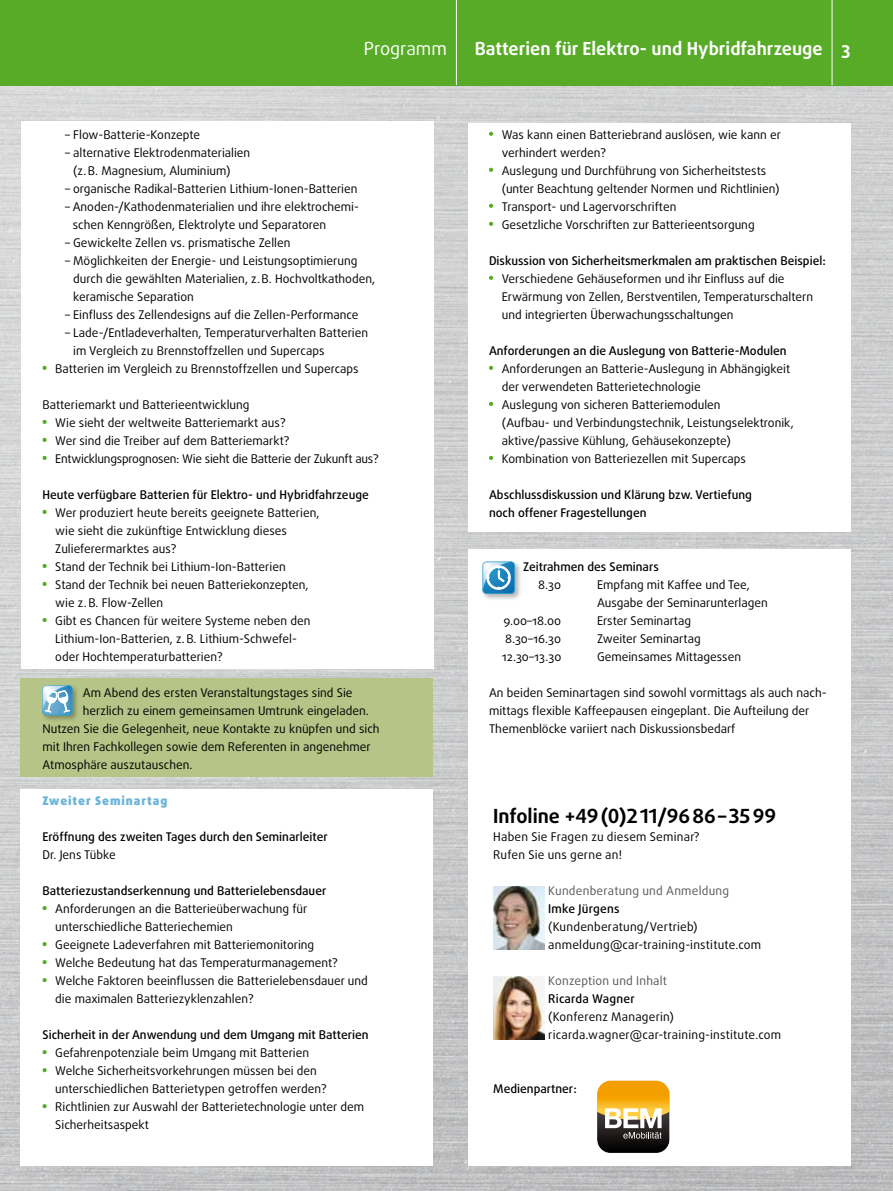
<style>
.page{position:relative;width:893px;height:1191px;background:#fff}
.page>*{position:absolute;margin:0;border:0;box-sizing:border-box;transform-origin:0 0}
.t1{font:700 19.5px "Daxline Pro";color:#000}
.t2{font:700 18px "Daxline OT";color:#fff}
.t3{font:18px "Daxline OT";color:#fff}
.t4{font:12px/18px "Daxline OT";color:#000}
.t5{font:500 12px/18px "Daxline OT";color:#000}
.t6{font:12px/18px "Daxline Pro";letter-spacing:.015em;color:#000}
.t7{font:12px "Daxline Pro";letter-spacing:.02em;color:#58585a}
.t8{font:900 12px "Daxline OT";letter-spacing:.08em;color:#6cb5da}
.t9{font:500 12px "Daxline Pro";letter-spacing:.015em;color:#000}
</style>
<div class="page">
<img style="left:0;top:85px;width:893px;height:1106px">
<div style="left:468px;top:549px;width:382px;height:616px;background:#fff"></div>
<div style="left:0;top:0;width:893px;height:85px;background:#57ab27"></div>
<hr style="left:456px;top:0;width:1px;height:85px;background:#fff">
<hr style="left:832px;top:0;width:1px;height:85px;background:#fff">
<img style="left:493px;top:887px;width:51px;height:62px">
<img style="left:493px;top:976px;width:51px;height:63px">
<div style="left:21px;top:121px;width:413px;height:548px;background:#fff"></div>
<div style="left:468px;top:123px;width:382px;height:409px;background:#fff"></div>
<svg style="left:489px;top:132px;width:4px;height:4px"></svg>
<svg style="left:489px;top:168px;width:4px;height:4px"></svg>
<svg style="left:489px;top:204px;width:4px;height:4px"></svg>
<svg style="left:489px;top:222px;width:4px;height:4px"></svg>
<svg style="left:489px;top:276px;width:4px;height:4px"></svg>
<svg style="left:489px;top:366px;width:4px;height:4px"></svg>
<svg style="left:489px;top:402px;width:4px;height:4px"></svg>
<svg style="left:489px;top:456px;width:4px;height:4px"></svg>
<div style="left:20px;top:789px;width:413px;height:376px;background:#fff"></div>
<div style="left:20px;top:678px;width:413px;height:98px;background:#b6c487"></div>
<svg style="left:43px;top:366px;width:4px;height:4px"></svg>
<svg style="left:43px;top:420px;width:4px;height:4px"></svg>
<svg style="left:43px;top:438px;width:4px;height:4px"></svg>
<svg style="left:43px;top:456px;width:4px;height:4px"></svg>
<svg style="left:43px;top:510px;width:4px;height:4px"></svg>
<svg style="left:43px;top:564px;width:4px;height:4px"></svg>
<svg style="left:43px;top:582px;width:4px;height:4px"></svg>
<svg style="left:43px;top:618px;width:4px;height:4px"></svg>
<svg style="left:43px;top:906px;width:4px;height:4px"></svg>
<svg style="left:43px;top:942px;width:4px;height:4px"></svg>
<svg style="left:43px;top:960px;width:4px;height:4px"></svg>
<svg style="left:43px;top:978px;width:4px;height:4px"></svg>
<svg style="left:43px;top:1050px;width:4px;height:4px"></svg>
<svg style="left:43px;top:1068px;width:4px;height:4px"></svg>
<svg style="left:43px;top:1104px;width:4px;height:4px"></svg>
<div style="left:41px;top:684px;width:39px;height:38px;background:#000;opacity:.3"></div>
<svg style="left:41px;top:685px;width:35px;height:30px"></svg>
<div style="left:481px;top:560px;width:41px;height:41px;background:#000;opacity:.3"></div>
<svg style="left:483px;top:561px;width:31px;height:32px"></svg>
<svg style="left:597px;top:1080px;width:73px;height:73px;background:#a38343"></svg>
<h2 class="t3" style="left:364px;top:37px;width:85px">Programm</h2>
<h2 class="t2" style="left:475px;top:37px;width:377px">Batterien für Elektro- und Hybridfahrzeuge 3</h2>
<p class="t4" style="left:65px;top:126px;width:137px">– Flow-Batterie-Konzepte</p>
<p class="t4" style="left:73px;top:144px;width:179px;text-indent:-8px">– alternative Elektrodenmaterialien (z.B. Magnesium, Aluminium)</p>
<p class="t4" style="left:65px;top:180px;width:294px">– organische Radikal-Batterien Lithium-Ionen-Batterien</p>
<p class="t4" style="left:73px;top:198px;width:288px;text-indent:-8px">– Anoden-/Kathodenmaterialien und ihre elektrochemi&shy;schen Kenngrößen, Elektrolyte und Separatoren</p>
<p class="t4" style="left:65px;top:234px;width:227px">– Gewickelte Zellen vs. prismatische Zellen</p>
<p class="t4" style="left:73px;top:252px;width:303px;text-indent:-8px">– Möglichkeiten der Energie- und Leistungsoptimierung durch die gewählten Materialien, z.B. Hochvoltkathoden, keramische Separation</p>
<p class="t4" style="left:65px;top:306px;width:295px">– Einfluss des Zellendesigns auf die Zellen-Performance</p>
<p class="t4" style="left:65px;top:324px;width:305px">– Lade-/Entladeverhalten, Temperaturverhalten Batterien</p>
<p class="t4" style="left:73px;top:342px;width:253px">im Vergleich zu Brennstoffzellen und Supercaps</p>
<p class="t4" style="left:55px;top:360px;width:305px">Batterien im Vergleich zu Brennstoffzellen und Supercaps</p>
<p class="t4" style="left:55px;top:396px;width:325px;text-indent:-13px">Batteriemarkt und Batterieentwicklung<br>Wie sieht der weltweite Batteriemarkt aus?<br>Wer sind die Treiber auf dem Batteriemarkt?<br>Entwicklungsprognosen: Wie sieht die Batterie der Zukunft aus?</p>
<p class="t5" style="left:43px;top:486px;width:328px">Heute verfügbare Batterien für Elektro- und Hybridfahrzeuge</p>
<p class="t4" style="left:55px;top:504px;width:266px">Wer produziert heute bereits geeignete Batterien, wie sieht die zukünftige Entwicklung dieses Zulieferermarktes aus?<br>Stand der Technik bei Lithium-Ion-Batterien<br>Stand der Technik bei neuen Batteriekonzepten, wie z.B. Flow-Zellen<br>Gibt es Chancen für weitere Systeme neben den Lithium-Ion-Batterien, z.B. Lithium-Schwefel&shy;oder Hochtemperaturbatterien?</p>
<p class="t4" style="left:83px;top:684px;width:271px">Am Abend des ersten Veranstaltungstages sind Sie</p>
<p class="t4" style="left:83px;top:702px;width:287px">herzlich zu einem gemeinsamen Umtrunk eingeladen.</p>
<p class="t4" style="left:43px;top:720px;width:339px">Nutzen Sie die Gelegenheit, neue Kontakte zu knüpfen und sich</p>
<p class="t4" style="left:43px;top:738px;width:330px">mit Ihren Fachkollegen sowie dem Referenten in angenehmer</p>
<p class="t4" style="left:43px;top:756px;width:151px">Atmosphäre auszutauschen.</p>
<p class="t8" style="left:43px;top:793px;width:126px">Zweiter Seminartag</p>
<p class="t5" style="left:43px;top:828px;width:287px">Eröffnung des zweiten Tages durch den Seminarleiter</p>
<p class="t4" style="left:43px;top:846px;width:75px">Dr. Jens Tübke</p>
<p class="t5" style="left:43px;top:882px;width:285px">Batteriezustandserkennung und Batterielebensdauer</p>
<p class="t4" style="left:55px;top:900px;width:314px">Anforderungen an die Batterieüberwachung für unterschiedliche Batteriechemien<br>Geeignete Ladeverfahren mit Batteriemonitoring<br>Welche Bedeutung hat das Temperaturmanagement?<br>Welche Faktoren beeinflussen die Batterielebensdauer und die maximalen Batteriezyklenzahlen?</p>
<p class="t5" style="left:43px;top:1026px;width:328px">Sicherheit in der Anwendung und dem Umgang mit Batterien</p>
<p class="t4" style="left:55px;top:1044px;width:310px">Gefahrenpotenziale beim Umgang mit Batterien<br>Welche Sicherheitsvorkehrungen müssen bei den unterschiedlichen Batterietypen getroffen werden?<br>Richtlinien zur Auswahl der Batterietechnologie unter dem Sicherheitsaspekt</p>
<p class="t4" style="left:502px;top:126px;width:281px">Was kann einen Batteriebrand auslösen, wie kann er verhindert werden?<br>Auslegung und Durchführung von Sicherheitstests (unter Beachtung geltender Normen und Richtlinien)<br>Transport- und Lagervorschriften<br>Gesetzliche Vorschriften zur Batterieentsorgung</p>
<p class="t5" style="left:489px;top:252px;width:338px">Diskussion von Sicherheitsmerkmalen am praktischen Beispiel:</p>
<p class="t4" style="left:502px;top:270px;width:313px">Verschiedene Gehäuseformen und ihr Einfluss auf die<br>Erwärmung von Zellen, Berstventilen, Temperaturschaltern und integrierten Überwachungsschaltungen</p>
<p class="t5" style="left:489px;top:342px;width:299px">Anforderungen an die Auslegung von Batterie-Modulen</p>
<p class="t4" style="left:502px;top:360px;width:294px">Anforderungen an Batterie-Auslegung in Abhängigkeit der verwendeten Batterietechnologie<br>Auslegung von sicheren Batteriemodulen<br>(Aufbau- und Verbindungstechnik, Leistungselektronik, aktive/passive Kühlung, Gehäusekonzepte)<br>Kombination von Batteriezellen mit Supercaps</p>
<p class="t5" style="left:489px;top:486px;width:264px">Abschlussdiskussion und Klärung bzw. Vertiefung noch offener Fragestellungen</p>
<p class="t5" style="left:523px;top:558px;width:137px">Zeitrahmen des Seminars</p>
<p class="t4" style="left:538px;top:576px;width:24px">8.30</p>
<p class="t4" style="left:597px;top:576px;width:172px">Empfang mit Kaffee und Tee,<br>Ausgabe der Seminarunterlagen</p>
<p class="t4" style="left:503px;top:612px;width:59px">9.00–18.00</p>
<p class="t4" style="left:597px;top:612px;width:96px">Erster Seminartag</p>
<p class="t4" style="left:505px;top:630px;width:58px">8.30–16.30</p>
<p class="t4" style="left:597px;top:630px;width:105px">Zweiter Seminartag</p>
<p class="t4" style="left:502px;top:648px;width:61px">12.30–13.30</p>
<p class="t4" style="left:597px;top:648px;width:146px">Gemeinsames Mittagessen</p>
<p class="t4" style="left:489px;top:684px;width:339px">An beiden Seminartagen sind sowohl vormittags als auch nach&shy;mittags flexible Kaffeepausen eingeplant. Die Aufteilung der<br>Themenblöcke variiert nach Diskussionsbedarf</p>
<h1 class="t1" style="left:493px;top:803px;width:284px">Infoline +49(0)211/9686–3599</h1>
<p class="t6" style="left:493px;top:828px;width:208px">Haben Sie Fragen zu diesem Seminar?<br>Rufen Sie uns gerne an!</p>
<p class="t7" style="left:548px;top:883px;width:182px">Kundenberatung und Anmeldung</p>
<p class="t5" style="left:548px;top:900px;width:73px">Imke Jürgens</p>
<p class="t6" style="left:548px;top:918px;width:215px">(Kundenberatung/Vertrieb) anmeldung@car-training-institute.com</p>
<p class="t7" style="left:548px;top:973px;width:120px">Konzeption und Inhalt</p>
<p class="t9" style="left:548px;top:991px;width:88px">Ricarda Wagner</p>
<p class="t6" style="left:548px;top:1008px;width:234px">(Konferenz Managerin) ricarda.wagner@car-training-institute.com</p>
<p class="t5" style="left:493px;top:1080px;width:85px">Medienpartner:</p>
</div>
